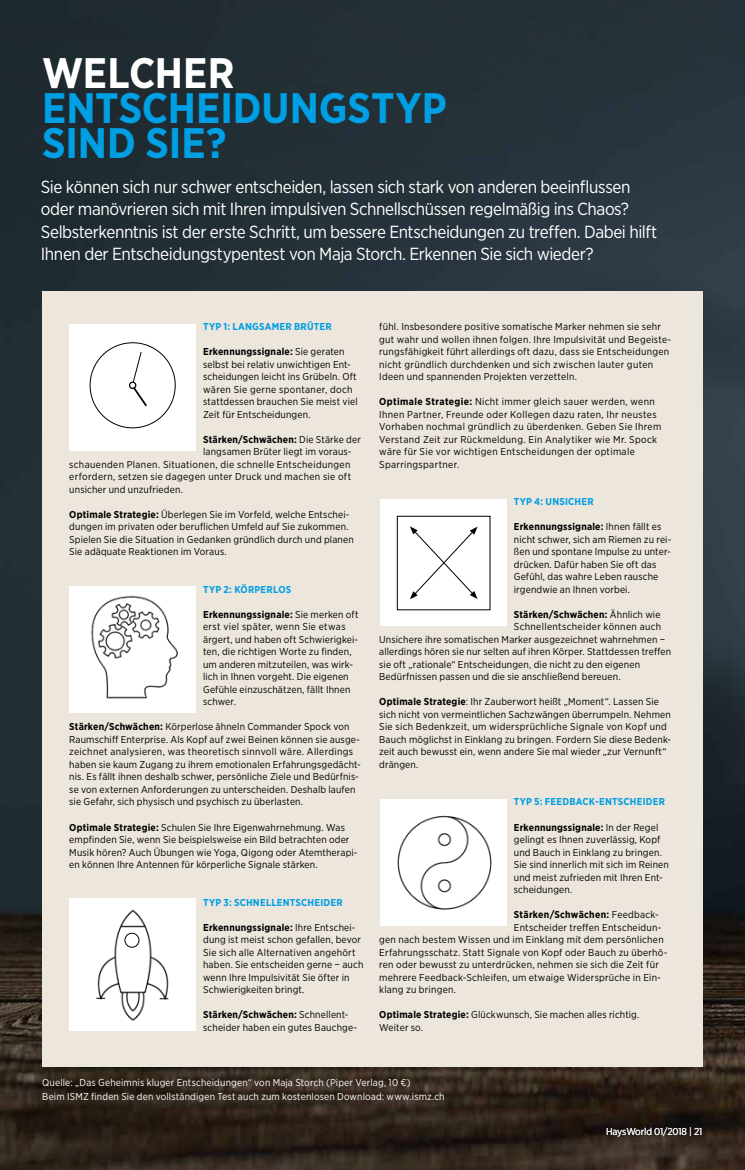
<style>
.page{position:relative;width:745px;height:1170px;background:#fff}
.page>*{position:absolute;margin:0;border:0;box-sizing:border-box;transform-origin:0 0}
.t1{font:700 42.62px/35px "Gotham Narrow";color:#009ee3}
.t2{font:700 42.62px "Gotham Narrow";letter-spacing:-.005em;color:#fff}
.t3{font:17.5px/22.5px "Gotham Narrow";letter-spacing:-.025em;color:#fff}
.t4{font:10px/12.5px "Gotham Narrow";letter-spacing:.015em;color:#000}
.t5{font:10px/12.5px "Gotham Narrow";letter-spacing:.035em;color:#000}
.t6{font:10px/13.8px "Gotham Narrow";letter-spacing:.015em;color:#fff}
.t7{font:700 10px "Gotham Narrow";letter-spacing:.02em;color:#009ee3}
.t8{font:700 10px "Gotham Narrow";letter-spacing:.02em;color:#000}
.t9{font:10px "Gotham Narrow";letter-spacing:-.01em;color:#fff}
.s1{font-weight:700}
.s2{font-weight:400}
</style>
<div class="page">
<img style="left:0;top:0;width:744px;height:1169px">
<div style="left:42px;top:291px;width:660px;height:775px;background:#ece6dc"></div>
<div style="left:69px;top:323px;width:127px;height:127px;background:#fff"></div>
<img style="left:69px;top:586px;width:127px;height:126px">
<div style="left:69px;top:898px;width:127px;height:132px;background:#fff"></div>
<img style="left:96px;top:909px;width:73px;height:112px">
<div style="left:380px;top:499px;width:126px;height:126px;background:#fff"></div>
<div style="left:380px;top:799px;width:126px;height:127px;background:#fff"></div>
<img style="left:397px;top:815px;width:95px;height:95px">
<div style="left:129px;top:381px;width:7px;height:8px;border:1px solid #000;border-radius:50%"></div>
<svg style="left:131px;top:352px;width:16px;height:55px"></svg>
<div style="left:124px;top:932px;width:15px;height:15px;border:1px solid #000;border-radius:50%"></div>
<svg style="left:410px;top:526px;width:67px;height:73px"></svg>
<div style="left:396px;top:516px;width:94px;height:94px;border:1px solid #000"></div>
<h1 class="t2" style="left:42px;top:45px;width:194px">WELCHER</h1>
<h1 class="t1" style="left:42px;top:90px;width:406px">ENTSCHEIDUNGSTYP<br>SIND SIE?</h1>
<p class="t3" style="left:41px;top:175px;width:617px">Sie können sich nur schwer entscheiden, lassen sich stark von anderen beeinflussen oder manövrieren sich mit Ihren impulsiven Schnellschüssen regelmäßig ins Chaos?<br>Selbsterkenntnis ist der erste Schritt, um bessere Entscheidungen zu treffen. Dabei hilft Ihnen der Entscheidungstypentest von Maja Storch. Erkennen Sie sich wieder?</p>
<p class="t7" style="left:203px;top:320px;width:130px">TYP 1: LANGSAMER BRÜTER</p>
<p class="t4" style="left:203px;top:345px;width:156px"><span class="s1">Erkennungssignale:</span> Sie geraten selbst bei relativ unwichtigen Ent&shy;scheidungen leicht ins Grübeln. Oft wären Sie gerne spontaner, doch stattdessen brauchen Sie meist viel Zeit für Entscheidungen.</p>
<p class="t8" style="left:203px;top:433px;width:159px">Stärken/Schwächen: <span class="s2">Die Stärke der</span></p>
<p class="t4" style="left:203px;top:445px;width:150px">langsamen Brüter liegt im voraus-</p>
<p class="t5" style="left:69px;top:458px;width:282px">schauenden Planen. Situationen, die schnelle Entscheidungen</p>
<p class="t5" style="left:69px;top:470px;width:283px">erfordern, setzen sie dagegen unter Druck und machen sie oft</p>
<p class="t4" style="left:69px;top:483px;width:115px">unsicher und unzufrieden.</p>
<p class="t4" style="left:69px;top:508px;width:286px"><span class="s1">Optimale Strategie:</span> Überlegen Sie im Vorfeld, welche Entschei&shy;dungen im privaten oder beruflichen Umfeld auf Sie zukommen.<br>Spielen Sie die Situation in Gedanken gründlich durch und planen Sie adäquate Reaktionen im Voraus.</p>
<p class="t7" style="left:203px;top:583px;width:89px">TYP 2: KÖRPERLOS</p>
<p class="t4" style="left:203px;top:608px;width:157px"><span class="s1">Erkennungssignale:</span> Sie merken oft erst viel später, wenn Sie etwas ärgert, und haben oft Schwierigkei&shy;ten, die richtigen Worte zu finden, um anderen mitzuteilen, was wirk&shy;lich in Ihnen vorgeht. Die eigenen<br>Gefühle einzuschätzen, fällt Ihnen schwer.</p>
<p class="t4" style="left:69px;top:720px;width:293px"><span class="s1">Stärken/Schwächen:</span> Körperlose ähneln Commander Spock von Raumschiff Enterprise. Als Kopf auf zwei Beinen können sie ausge&shy;zeichnet analysieren, was theoretisch sinnvoll wäre. Allerdings haben sie kaum Zugang zu ihrem emotionalen Erfahrungsgedächt&shy;nis. Es fällt ihnen deshalb schwer, persönliche Ziele und Bedürfnis&shy;se von externen Anforderungen zu unterscheiden. Deshalb laufen sie Gefahr, sich physisch und psychisch zu überlasten.</p>
<p class="t4" style="left:69px;top:820px;width:290px"><span class="s1">Optimale Strategie:</span> Schulen Sie Ihre Eigenwahrnehmung. Was empfinden Sie, wenn Sie beispielsweise ein Bild betrachten oder Musik hören? Auch Übungen wie Yoga, Qigong oder Atemtherapi&shy;en können Ihre Antennen für körperliche Signale stärken.</p>
<p class="t7" style="left:203px;top:895px;width:141px">TYP 3: SCHNELLENTSCHEIDER</p>
<p class="t4" style="left:203px;top:920px;width:162px"><span class="s1">Erkennungssignale:</span> Ihre Entschei&shy;dung ist meist schon gefallen, bevor Sie sich alle Alternativen angehört haben. Sie entscheiden gerne − auch wenn Ihre Impulsivität Sie öfter in Schwierigkeiten bringt.</p>
<p class="t4" style="left:203px;top:1008px;width:155px"><span class="s1">Stärken/Schwächen:</span> Schnellent&shy;scheider haben ein gutes Bauchge-</p>
<p class="t4" style="left:379px;top:320px;width:293px">fühl. Insbesondere positive somatische Marker nehmen sie sehr gut wahr und wollen ihnen folgen. Ihre Impulsivität und Begeiste&shy;rungsfähigkeit führt allerdings oft dazu, dass sie Entscheidungen nicht gründlich durchdenken und sich zwischen lauter guten Ideen und spannenden Projekten verzetteln.</p>
<p class="t5" style="left:379px;top:395px;width:283px"><span class="s1">Optimale Strategie:</span> Nicht immer gleich sauer werden, wenn Ihnen Partner, Freunde oder Kollegen dazu raten, Ihr neustes Vorhaben nochmal gründlich zu überdenken. Geben Sie Ihrem Verstand Zeit zur Rückmeldung. Ein Analytiker wie Mr. Spock wäre für Sie vor wichtigen Entscheidungen der optimale Sparringspartner.</p>
<p class="t7" style="left:513px;top:495px;width:81px">TYP 4: UNSICHER</p>
<p class="t4" style="left:513px;top:520px;width:159px"><span class="s1">Erkennungssignale:</span> Ihnen fällt es nicht schwer, sich am Riemen zu rei&shy;ßen und spontane Impulse zu unter&shy;drücken. Dafür haben Sie oft das<br>Gefühl, das wahre Leben rausche irgendwie an Ihnen vorbei.</p>
<p class="t8" style="left:513px;top:608px;width:148px">Stärken/Schwächen: <span class="s2">Ähnlich wie</span></p>
<p class="t5" style="left:513px;top:620px;width:149px">Schnellentscheider können auch</p>
<p class="t4" style="left:379px;top:633px;width:287px">Unsichere ihre somatischen Marker ausgezeichnet wahrnehmen −</p>
<p class="t4" style="left:379px;top:645px;width:293px">allerdings hören sie nur selten auf ihren Körper. Stattdessen treffen</p>
<p class="t4" style="left:379px;top:658px;width:262px">sie oft „rationale“ Entscheidungen, die nicht zu den eigenen</p>
<p class="t4" style="left:379px;top:670px;width:243px">Bedürfnissen passen und die sie anschließend bereuen.</p>
<p class="t4" style="left:379px;top:695px;width:293px"><span class="s1">Optimale Strategie</span>: Ihr Zauberwort heißt „Moment“. Lassen Sie sich nicht von vermeintlichen Sachzwängen überrumpeln. Nehmen Sie sich Bedenkzeit, um widersprüchliche Signale von Kopf und Bauch möglichst in Einklang zu bringen. Fordern Sie diese Bedenk&shy;zeit auch bewusst ein, wenn andere Sie mal wieder „zur Vernunft“ drängen.</p>
<p class="t7" style="left:513px;top:795px;width:153px">TYP 5: FEEDBACK-ENTSCHEIDER</p>
<p class="t4" style="left:513px;top:820px;width:156px"><span class="s1">Erkennungssignale:</span> In der Regel gelingt es Ihnen zuverlässig, Kopf und Bauch in Einklang zu bringen.<br>Sie sind innerlich mit sich im Reinen und meist zufrieden mit Ihren Ent&shy;scheidungen.</p>
<p class="t8" style="left:513px;top:908px;width:146px">Stärken/Schwächen: <span class="s2">Feedback-</span></p>
<p class="t4" style="left:513px;top:920px;width:149px">Entscheider treffen Entscheidun-</p>
<p class="t4" style="left:379px;top:933px;width:286px">gen nach bestem Wissen und im Einklang mit dem persönlichen</p>
<p class="t4" style="left:379px;top:945px;width:289px">Erfahrungsschatz. Statt Signale von Kopf oder Bauch zu überhö-</p>
<p class="t4" style="left:379px;top:958px;width:281px">ren oder bewusst zu unterdrücken, nehmen sie sich die Zeit für</p>
<p class="t4" style="left:379px;top:970px;width:283px">mehrere Feedback-Schleifen, um etwaige Widersprüche in Ein-</p>
<p class="t4" style="left:379px;top:983px;width:78px">klang zu bringen.</p>
<p class="t4" style="left:379px;top:1008px;width:261px"><span class="s1">Optimale Strategie:</span> Glückwunsch, Sie machen alles richtig.<br>Weiter so.</p>
<p class="t6" style="left:42px;top:1075px;width:403px">Quelle: „Das Geheimnis kluger Entscheidungen“ von Maja Storch (Piper Verlag, 10 €)<br>Beim ISMZ finden Sie den vollständigen Test auch zum kostenlosen Download: www.ismz.ch</p>
<p class="t9" style="left:605px;top:1125px;width:98px">HaysWorld 01/2018 | 21</p>
</div>
